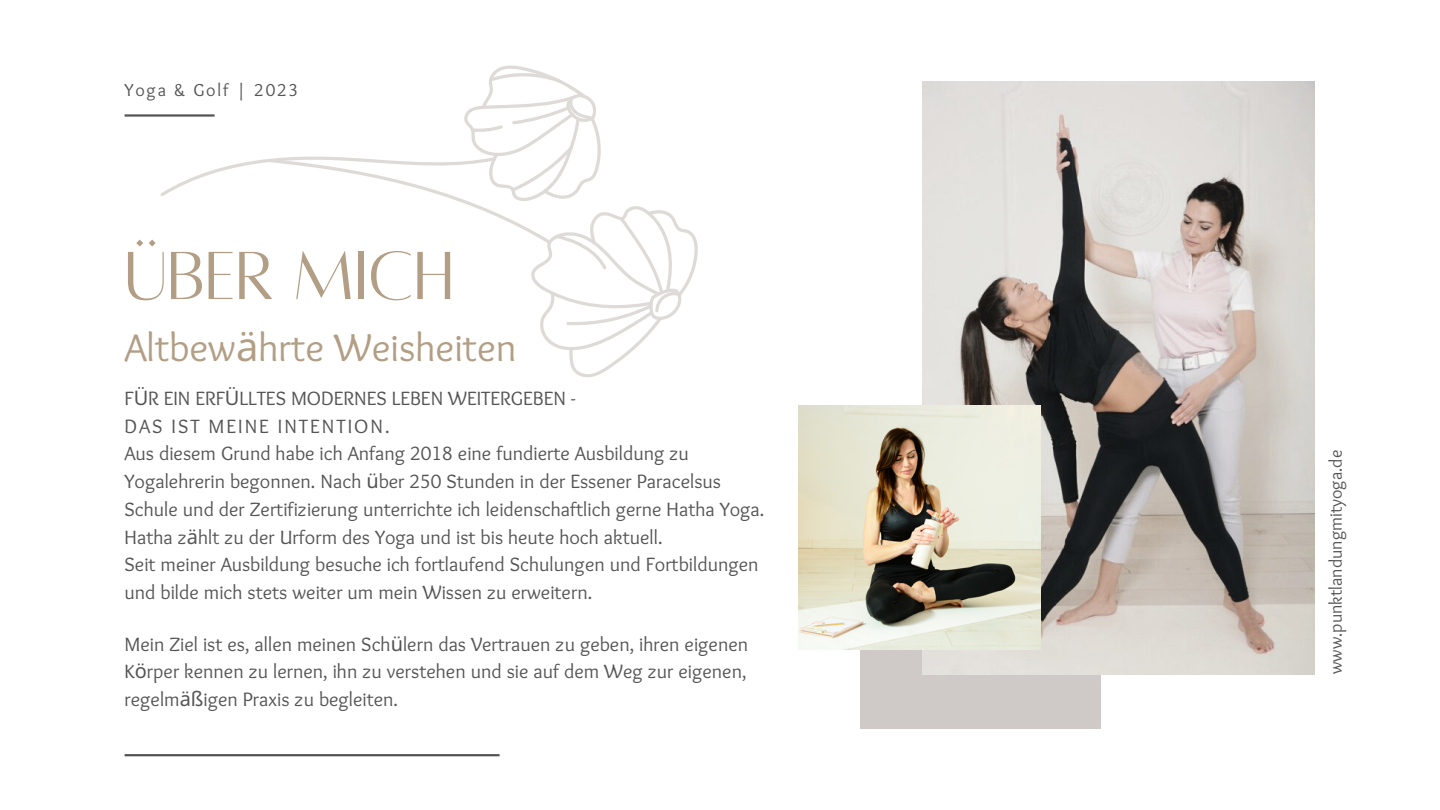
<style>
.page{position:relative;width:1440px;height:810px;background:#fff}
.page>*{position:absolute;margin:0;border:0;box-sizing:border-box;transform-origin:0 0}
.t1{font:75px "Alta regular";color:#b29e84}
.t2{font:40px "Sukar Regular";color:#b29e84}
.t3{font:20px/27.8px "Sukar Regular";color:#545454;text-align:justify}
.t4{font:18px "Sukar Regular";color:#545454}
.t5{font:18px "Sukar Regular";letter-spacing:.1em;color:#545454}
.s1{font-family:"Noto Sans"}
</style>
<div class="page">
<svg style="left:161px;top:65px;width:537px;height:312px"></svg>
<hr style="left:125px;top:114px;width:90px;height:3px;background:#545454">
<div style="left:860px;top:488px;width:241px;height:241px;background:#cfcac7"></div>
<img style="left:923px;top:81px;width:391px;height:593px">
<img style="left:798px;top:405px;width:242px;height:245px">
<hr style="left:125px;top:754px;width:375px;height:2px;background:#545454">
<p class="t5" style="left:125px;top:79px;width:175px">Yoga &amp; Golf | 2023</p>
<h1 class="t1" style="left:125px;top:239px;width:331px">ÜBER MICH</h1>
<h2 class="t2" style="left:125px;top:324px;width:394px">Altbew<span class="s1">ä</span>hrte Weisheiten</h2>
<p class="t3" style="left:125px;top:386px;width:641px;text-align:left">F<span class="s1">Ü</span>R EIN ERF<span class="s1">Ü</span>LLTES MODERNES LEBEN WEITERGEBEN -<br>DAS IST MEINE INTENTION.<br>Aus diesem Grund habe ich Anfang 2018 eine fundierte Ausbildung zu Yogalehrerin begonnen. Nach <span class="s1">ü</span>ber 250 Stunden in der Essener Paracelsus Schule und der Zertifizierung unterrichte ich leidenschaftlich gerne Hatha Yoga.<br>Hatha z<span class="s1">ä</span>hlt zu der Urform des Yoga und ist bis heute hoch aktuell.<br>Seit meiner Ausbildung besuche ich fortlaufend Schulungen und Fortbildungen und bilde mich stets weiter um mein Wissen zu erweitern.</p>
<p class="t3" style="left:125px;top:631px;width:625px">Mein Ziel ist es, allen meinen Sch<span class="s1">ü</span>lern das Vertrauen zu geben, ihren eigenen K<span class="s1">ö</span>rper kennen zu lernen, ihn zu verstehen und sie auf dem Weg zur eigenen, regelm<span class="s1">äß</span>igen Praxis zu begleiten.</p>
<p class="t4" style="left:1326px;top:674px;width:226px;rotate:-90deg">www.punktlandungmityoga.de</p>
</div>
